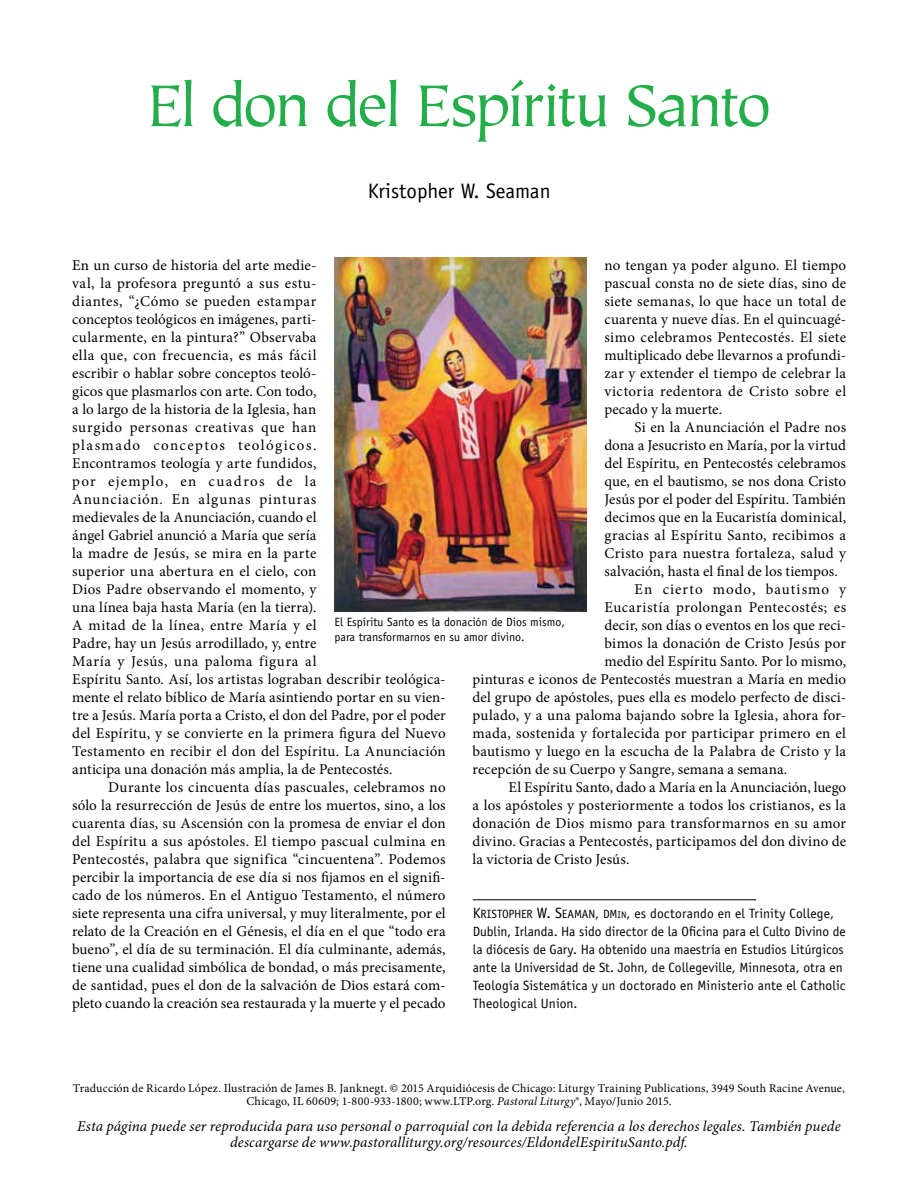
<style>
.page{position:relative;width:918px;height:1188px;background:#fff}
.page>*{position:absolute;margin:0;border:0;box-sizing:border-box;transform-origin:0 0}
.t1{font:66px "Tiepolo Std";letter-spacing:-.055em;color:#23ae49}
.t2{font:21px "Officina Sans Std";color:#000}
.t3{font:15px/18px "Minion Pro";letter-spacing:.015em;color:#000;text-align:justify}
.t4{font:italic 15px/16.5px "Minion Pro";letter-spacing:.005em;color:#000;text-align:center}
.t5{font:15px "Minion Pro";letter-spacing:.065em;color:#000}
.t6{font:13.5px/18px "Officina Sans Std";letter-spacing:.005em;color:#000}
.t7{font:12px/13.5px "Minion Pro";letter-spacing:.015em;color:#000;text-align:center}
.t8{font:12px/15px "Officina Sans Std";color:#000}
.s1{font-family:"Officina Sans Std Book SC800";font-size:15px}
.s2{font-family:"Officina Sans Std Book SC800";font-size:12px}
.s3{font-family:"Officina Sans Std Book SC800";font-size:9.6px}
.s4{font-style:italic}
</style>
<div class="page">
<hr style="left:473px;top:900px;width:283px;height:1px;background:#000">
<div style="left:334px;top:254px;width:252px;height:362px;background:linear-gradient(to right,#fff,#fff)"></div>
<img style="left:334px;top:258px;width:252px;height:354px">
<h1 class="t1" style="left:147px;top:70px;width:626px">El don del Espíritu Santo</h1>
<h2 class="t2" style="left:368px;top:179px;width:184px">Kristopher W. Seaman</h2>
<p class="t3" style="left:72px;top:256px;width:375px;text-align:left">En un curso de historia del arte medie-<br>val, la profesora preguntó a sus estu-<br>diantes, “¿Cómo se pueden estampar<br>conceptos teológicos en imágenes, parti-<br>cularmente, en la pintura?” Observaba<br>ella que, con frecuencia, es más fácil<br>escribir o hablar sobre conceptos teoló-<br>gicos que plasmarlos con arte. Con todo,<br>a lo largo de la historia de la Iglesia, han<br>surgido personas creativas que han<br>plasmado conceptos teológicos.<br>Encontramos teología y arte fundidos,<br>por ejemplo, en cuadros de la<br>Anunciación. En algunas pinturas<br>medievales de la Anunciación, cuando el<br>ángel Gabriel anunció a María que sería<br>la madre de Jesús, se mira en la parte<br>superior una abertura en el cielo, con<br>Dios Padre observando el momento, y<br>una línea baja hasta María (en la tierra).<br>A mitad de la línea, entre María y el<br>Padre, hay un Jesús arrodillado, y, entre<br>María y Jesús, una paloma figura al<br>Espíritu Santo. Así, los artistas lograban describir teológica&shy;mente el relato bíblico de María asintiendo portar en su vien&shy;tre a Jesús. María porta a Cristo, el don del Padre, por el poder del Espíritu, y se convierte en la primera figura del Nuevo Testamento en recibir el don del Espíritu. La Anunciación anticipa una donación más amplia, la de Pentecostés.</p>
<p class="t3" style="left:72px;top:778px;width:375px;text-indent:36px">Durante los cincuenta días pascuales, celebramos no sólo la resurrección de Jesús de entre los muertos, sino, a los cuarenta días, su Ascensión con la promesa de enviar el don del Espíritu a sus apóstoles. El tiempo pascual culmina en Pentecostés, palabra que significa “cincuentena”. Podemos percibir la importancia de ese día si nos fijamos en el signifi&shy;cado de los números. En el Antiguo Testamento, el número siete representa una cifra universal, y muy literalmente, por el relato de la Creación en el Génesis, el día en el que “todo era bueno”, el día de su terminación. El día culminante, además, tiene una cualidad simbólica de bondad, o más precisamente, de santidad, pues el don de la salvación de Dios estará com&shy;pleto cuando la creación sea restaurada y la muerte y el pecado</p>
<p class="t3" style="left:604px;top:256px;width:243px">no tengan ya poder alguno. El tiempo pascual consta no de siete días, sino de siete semanas, lo que hace un total de cuarenta y nueve días. En el quincuagé&shy;simo celebramos Pentecostés. El siete multiplicado debe llevarnos a profundi&shy;zar y extender el tiempo de celebrar la victoria redentora de Cristo sobre el pecado y la muerte.</p>
<p class="t3" style="left:635px;top:418px;width:213px">Si en la Anunciación el Padre nos</p>
<p class="t3" style="left:604px;top:436px;width:243px">dona a Jesucristo en María, por la virtud</p>
<p class="t3" style="left:604px;top:454px;width:243px">del Espíritu, en Pentecostés celebramos</p>
<p class="t3" style="left:604px;top:472px;width:243px">que, en el bautismo, se nos dona Cristo</p>
<p class="t3" style="left:604px;top:490px;width:243px">Jesús por el poder del Espíritu. También</p>
<p class="t3" style="left:604px;top:508px;width:243px">decimos que en la Eucaristía dominical,</p>
<p class="t3" style="left:604px;top:526px;width:243px">gracias al Espíritu Santo, recibimos a</p>
<p class="t3" style="left:604px;top:544px;width:243px">Cristo para nuestra fortaleza, salud y</p>
<p class="t3" style="left:604px;top:562px;width:235px">salvación, hasta el final de los tiempos.</p>
<p class="t5" style="left:635px;top:579px;width:213px">En cierto modo, bautismo y</p>
<p class="t3" style="left:604px;top:598px;width:243px">Eucaristía prolongan Pentecostés; es</p>
<p class="t3" style="left:604px;top:616px;width:243px">decir, son días o eventos en los que reci-</p>
<p class="t3" style="left:604px;top:634px;width:243px">bimos la donación de Cristo Jesús por</p>
<p class="t3" style="left:604px;top:652px;width:243px">medio del Espíritu Santo. Por lo mismo,</p>
<p class="t3" style="left:473px;top:670px;width:375px">pinturas e iconos de Pentecostés muestran a María en medio</p>
<p class="t3" style="left:473px;top:688px;width:375px">del grupo de apóstoles, pues ella es modelo perfecto de disci-</p>
<p class="t3" style="left:473px;top:706px;width:375px">pulado, y a una paloma bajando sobre la Iglesia, ahora for-</p>
<p class="t3" style="left:473px;top:724px;width:375px">mada, sostenida y fortalecida por participar primero en el</p>
<p class="t3" style="left:473px;top:742px;width:375px">bautismo y luego en la escucha de la Palabra de Cristo y la</p>
<p class="t3" style="left:473px;top:760px;width:316px">recepción de su Cuerpo y Sangre, semana a semana.</p>
<p class="t3" style="left:509px;top:778px;width:339px">El Espíritu Santo, dado a María en la Anunciación, luego</p>
<p class="t3" style="left:473px;top:796px;width:375px">a los apóstoles y posteriormente a todos los cristianos, es la</p>
<p class="t3" style="left:473px;top:814px;width:375px">donación de Dios mismo para transformarnos en su amor</p>
<p class="t3" style="left:473px;top:832px;width:375px">divino. Gracias a Pentecostés, participamos del don divino de</p>
<p class="t3" style="left:473px;top:850px;width:158px">la victoria de Cristo Jesús.</p>
<p class="t8" style="left:334px;top:615px;width:232px">El Espíritu Santo es la donación de Dios mismo, para transformarnos en su amor divino.</p>
<p class="t6" style="left:473px;top:904px;width:375px"><span class="s1">K</span><span class="s2">RISTOPHER</span> <span class="s1">W. S</span><span class="s2">EAMAN</span>, <span class="s2">DM</span><span class="s3">IN</span>, es doctorando en el Trinity College, Dublin, Irlanda. Ha sido director de la Oficina para el Culto Divino de la diócesis de Gary. Ha obtenido una maestría en Estudios Litúrgicos ante la Universidad de St. John, de Collegeville, Minnesota, otra en Teología Sistemática y un doctorado en Ministerio ante el Catholic Theological Union.</p>
<p class="t7" style="left:73px;top:1081px;width:774px">Traducción de Ricardo López. Ilustración de James B. Janknegt. © 2015 Arquidiócesis de Chicago: Liturgy Training Publications, 3949 South Racine Avenue,<br>Chicago, IL 60609; 1-800-933-1800; www.LTP.org. <span class="s4">Pastoral Liturgy</span>®, Mayo/Junio 2015.</p>
<p class="t4" style="left:77px;top:1118px;width:765px">Esta página puede ser reproducida para uso personal o parroquial con la debida referencia a los derechos legales. También puede descargarse de www.pastoralliturgy.org/resources/EldondelEspirituSanto.pdf.</p>
</div>
